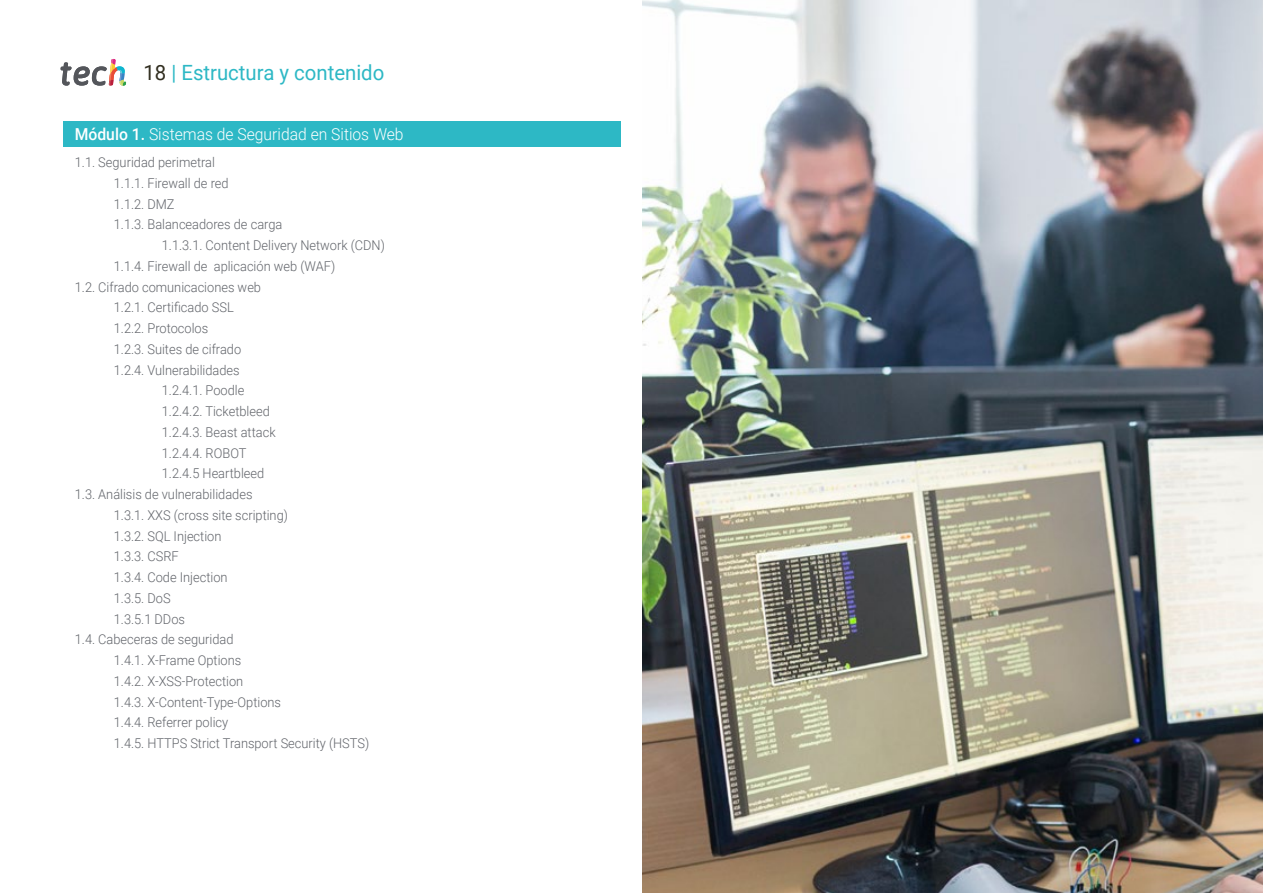
<style>
.page{position:relative;width:1263px;height:893px;background:#fff}
.page>*{position:absolute;margin:0;border:0;box-sizing:border-box;transform-origin:0 0}
.t1{font:21px "Roboto";color:#2db8c5}
.t2{font:300 16.5px "Roboto";color:#fff;scale:.95 1}
.t3{font:300 13.5px "Roboto";color:#61646a;scale:.95 1}
.s1{color:#312e20}
.s2{font-weight:500}
</style>
<div class="page">
<img style="left:642px;top:0;width:621px;height:893px">
<div style="left:64px;top:121px;width:557px;height:25px;background:#2db8c5"></div>
<svg style="left:61px;top:59px;width:65px;height:27px"></svg>
<h1 class="t1" style="left:144px;top:57px;width:242px"><span class="s1">18</span> | Estructura y contenido</h1>
<p class="t2" style="left:75px;top:123px;width:348px"><span class="s2">Módulo 1.</span> Sistemas de Seguridad en Sitios Web</p>
<p class="t3" style="left:75px;top:153px;width:149px">1.1. Seguridad perimetral</p>
<p class="t3" style="left:114px;top:174px;width:122px">1.1.1. Firewall de red</p>
<p class="t3" style="left:114px;top:194px;width:65px">1.1.2. DMZ</p>
<p class="t3" style="left:114px;top:215px;width:179px">1.1.3. Balanceadores de carga</p>
<p class="t3" style="left:162px;top:236px;width:236px">1.1.3.1. Content Delivery Network (CDN)</p>
<p class="t3" style="left:114px;top:257px;width:234px">1.1.4. Firewall de aplicación web (WAF)</p>
<p class="t3" style="left:75px;top:277px;width:198px">1.2. Cifrado comunicaciones web</p>
<p class="t3" style="left:114px;top:298px;width:128px">1.2.1. Certificado SSL</p>
<p class="t3" style="left:114px;top:319px;width:101px">1.2.2. Protocolos</p>
<p class="t3" style="left:114px;top:340px;width:136px">1.2.3. Suites de cifrado</p>
<p class="t3" style="left:114px;top:360px;width:134px">1.2.4. Vulnerabilidades</p>
<p class="t3" style="left:162px;top:381px;width:88px">1.2.4.1. Poodle</p>
<p class="t3" style="left:162px;top:402px;width:115px">1.2.4.2. Ticketbleed</p>
<p class="t3" style="left:162px;top:423px;width:121px">1.2.4.3. Beast attack</p>
<p class="t3" style="left:162px;top:443px;width:91px">1.2.4.4. ROBOT</p>
<p class="t3" style="left:162px;top:464px;width:109px">1.2.4.5 Heartbleed</p>
<p class="t3" style="left:75px;top:485px;width:188px">1.3. Análisis de vulnerabilidades</p>
<p class="t3" style="left:114px;top:506px;width:185px">1.3.1. XXS (cross site scripting)</p>
<p class="t3" style="left:114px;top:526px;width:115px">1.3.2. SQL Injection</p>
<p class="t3" style="left:114px;top:547px;width:70px">1.3.3. CSRF</p>
<p class="t3" style="left:114px;top:568px;width:121px">1.3.4. Code Injection</p>
<p class="t3" style="left:114px;top:589px;width:61px">1.3.5. DoS</p>
<p class="t3" style="left:114px;top:609px;width:76px">1.3.5.1 DDos</p>
<p class="t3" style="left:75px;top:630px;width:169px">1.4. Cabeceras de seguridad</p>
<p class="t3" style="left:114px;top:651px;width:136px">1.4.1. X-Frame Options</p>
<p class="t3" style="left:114px;top:672px;width:138px">1.4.2. X-XSS-Protection</p>
<p class="t3" style="left:114px;top:692px;width:177px">1.4.3. X-Content-Type-Options</p>
<p class="t3" style="left:114px;top:713px;width:122px">1.4.4. Referrer policy</p>
<p class="t3" style="left:114px;top:734px;width:270px">1.4.5. HTTPS Strict Transport Security (HSTS)</p>
</div>
